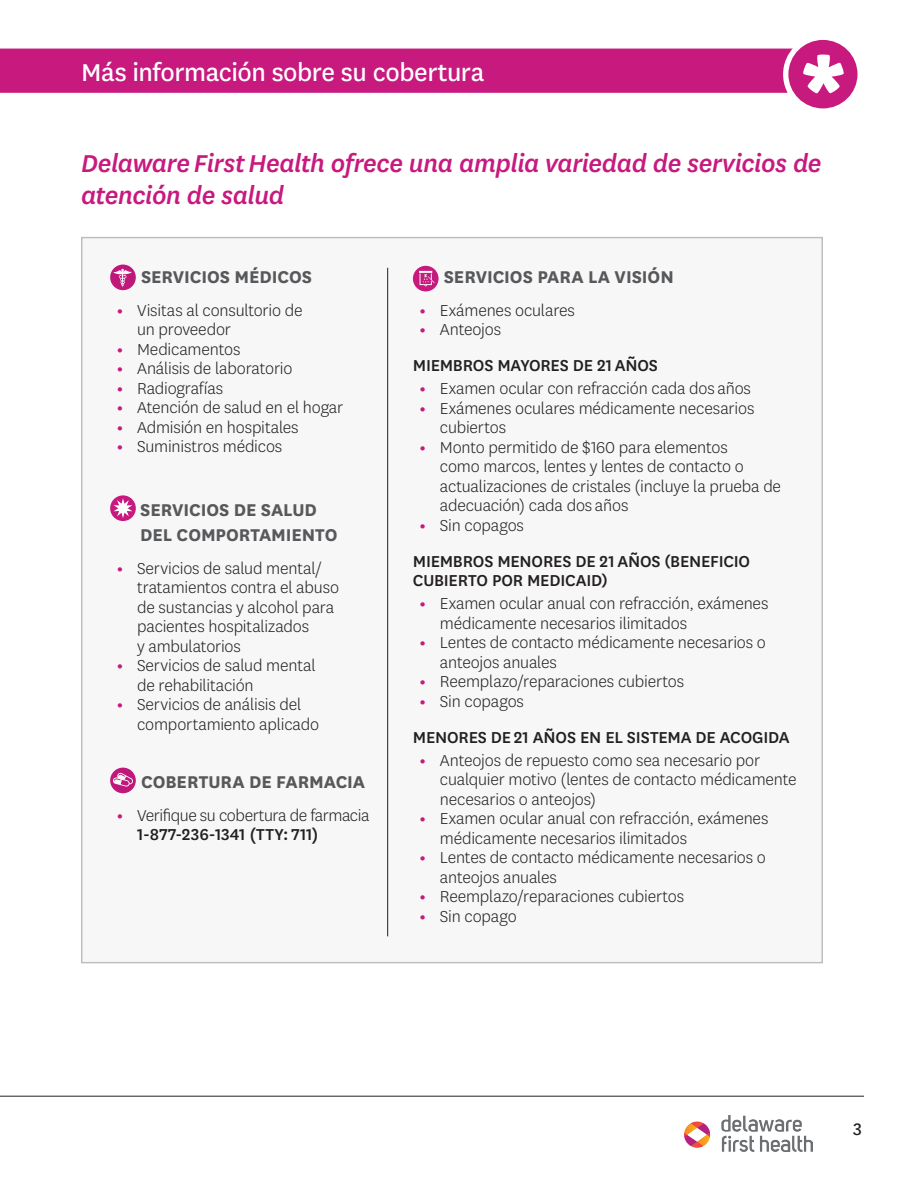
<style>
.page{position:relative;width:918px;height:1188px;background:#fff}
.page>*{position:absolute;margin:0;border:0;box-sizing:border-box;transform-origin:0 0}
.t1{font:italic 500 28.5px/31.5px "Centene Sans";letter-spacing:-.02em;color:#c7197e}
.t2{font:28.5px "Centene Sans";letter-spacing:-.015em;color:#fff}
.t3{font:700 19.95px/24.8px "Centene Sans";letter-spacing:-.005em;color:#57585a}
.t4{font:19.5px "Centene Sans";color:#231f20}
.t5{font:300 18.6px/19.5px "Centene Sans";letter-spacing:-.01em;color:#231f20}
.t6{font:500 18.6px/19.5px "Centene Sans";letter-spacing:-.01em;color:#231f20}
.s1{font-weight:700;font-size:18px;color:#c7197e}
.s2{font-weight:500}
</style>
<div class="page">
<hr style="left:0;top:1096px;width:864px;height:1px;background:#231f20">
<img style="left:684px;top:1115px;width:129px;height:37px">
<div style="left:81px;top:237px;width:742px;height:726px;background:#f7f7f8;border:1px solid #bcbdc0"></div>
<div style="left:0;top:49px;width:804px;height:44px;background:#c7197e"></div>
<div style="left:783px;top:35px;width:80px;height:79px;background:#fff;border-radius:50%"></div>
<svg style="left:788px;top:40px;width:70px;height:68px"></svg>
<svg style="left:110px;top:265px;width:26px;height:25px"></svg>
<svg style="left:113px;top:269px;width:19px;height:18px"></svg>
<svg style="left:110px;top:495px;width:26px;height:26px"></svg>
<svg style="left:114px;top:498px;width:18px;height:20px"></svg>
<hr style="left:387px;top:268px;width:1px;height:668px;background:#231f20">
<svg style="left:110px;top:768px;width:26px;height:25px"></svg>
<svg style="left:113px;top:772px;width:20px;height:15px"></svg>
<div style="left:413px;top:266px;width:26px;height:25px;background:#c7197e;border-radius:50%"></div>
<svg style="left:419px;top:271px;width:16px;height:15px"></svg>
<h2 class="t2" style="left:81px;top:53px;width:405px">Más información sobre su cobertura</h2>
<p class="t1" style="left:81px;top:146px;width:742px">Delaware First Health ofrece una amplia variedad de servicios de atención de salud</p>
<p class="t3" style="left:141px;top:263px;width:173px">SERVICIOS MÉDICOS</p>
<p class="t5" style="left:137px;top:300px;width:167px;text-indent:-20px"><span class="s1">•</span> Visitas al consultorio de un proveedor</p>
<p class="t5" style="left:117px;top:339px;width:125px"><span class="s1">•</span> Medicamentos</p>
<p class="t5" style="left:117px;top:358px;width:177px"><span class="s1">•</span> Análisis de laboratorio</p>
<p class="t5" style="left:117px;top:378px;width:108px"><span class="s1">•</span> Radiografías</p>
<p class="t5" style="left:117px;top:397px;width:228px"><span class="s1">•</span> Atención de salud en el hogar</p>
<p class="t5" style="left:117px;top:417px;width:183px"><span class="s1">•</span> Admisión en hospitales</p>
<p class="t5" style="left:117px;top:436px;width:167px"><span class="s1">•</span> Suministros médicos</p>
<p class="t3" style="left:140px;top:496px;width:199px">SERVICIOS DE SALUD<br>DEL COMPORTAMIENTO</p>
<p class="t5" style="left:137px;top:558px;width:203px;text-indent:-20px"><span class="s1">•</span> Servicios de salud mental/ tratamientos contra el abuso de sustancias y alcohol para pacientes hospitalizados<br>y ambulatorios</p>
<p class="t5" style="left:137px;top:655px;width:180px;text-indent:-20px"><span class="s1">•</span> Servicios de salud mental de rehabilitación</p>
<p class="t5" style="left:137px;top:694px;width:183px;text-indent:-20px"><span class="s1">•</span> Servicios de análisis del comportamiento aplicado</p>
<p class="t3" style="left:141px;top:768px;width:226px">COBERTURA DE FARMACIA</p>
<p class="t5" style="left:137px;top:805px;width:234px;text-indent:-20px"><span class="s1">•</span> Verifique su cobertura de farmacia<br><span class="s2">1‑877‑236‑1341 (TTY: 711)</span></p>
<p class="t3" style="left:444px;top:263px;width:232px">SERVICIOS PARA LA VISIÓN</p>
<p class="t5" style="left:420px;top:300px;width:157px"><span class="s1">•</span> Exámenes oculares</p>
<p class="t5" style="left:420px;top:319px;width:83px"><span class="s1">•</span> Anteojos</p>
<p class="t6" style="left:413px;top:355px;width:247px">MIEMBROS MAYORES DE 21 AÑOS</p>
<p class="t5" style="left:420px;top:378px;width:333px"><span class="s1">•</span> Examen ocular con refracción cada dos años</p>
<p class="t5" style="left:440px;top:398px;width:316px;text-indent:-20px"><span class="s1">•</span> Exámenes oculares médicamente necesarios cubiertos</p>
<p class="t5" style="left:440px;top:437px;width:343px;text-indent:-20px"><span class="s1">•</span> Monto permitido de $160 para elementos<br>como marcos, lentes y lentes de contacto o actualizaciones de cristales (incluye la prueba de adecuación) cada dos años</p>
<p class="t5" style="left:420px;top:515px;width:106px"><span class="s1">•</span> Sin copagos</p>
<p class="t6" style="left:413px;top:550px;width:339px">MIEMBROS MENORES DE 21 AÑOS (BENEFICIO<br>CUBIERTO POR MEDICAID)</p>
<p class="t5" style="left:440px;top:593px;width:330px;text-indent:-20px"><span class="s1">•</span> Examen ocular anual con refracción, exámenes médicamente necesarios ilimitados</p>
<p class="t5" style="left:440px;top:632px;width:328px;text-indent:-20px"><span class="s1">•</span> Lentes de contacto médicamente necesarios o anteojos anuales</p>
<p class="t5" style="left:420px;top:671px;width:266px"><span class="s1">•</span> Reemplazo/reparaciones cubiertos</p>
<p class="t5" style="left:420px;top:691px;width:106px"><span class="s1">•</span> Sin copagos</p>
<p class="t6" style="left:413px;top:726px;width:378px">MENORES DE 21 AÑOS EN EL SISTEMA DE ACOGIDA</p>
<p class="t5" style="left:440px;top:750px;width:358px;text-indent:-20px"><span class="s1">•</span> Anteojos de repuesto como sea necesario por cualquier motivo (lentes de contacto médicamente necesarios o anteojos)</p>
<p class="t5" style="left:440px;top:808px;width:330px;text-indent:-20px"><span class="s1">•</span> Examen ocular anual con refracción, exámenes médicamente necesarios ilimitados</p>
<p class="t5" style="left:440px;top:847px;width:328px;text-indent:-20px"><span class="s1">•</span> Lentes de contacto médicamente necesarios o anteojos anuales</p>
<p class="t5" style="left:420px;top:886px;width:266px"><span class="s1">•</span> Reemplazo/reparaciones cubiertos</p>
<p class="t5" style="left:420px;top:906px;width:99px"><span class="s1">•</span> Sin copago</p>
<p class="t4" style="left:853px;top:1116px;width:10px">3</p>
</div>
